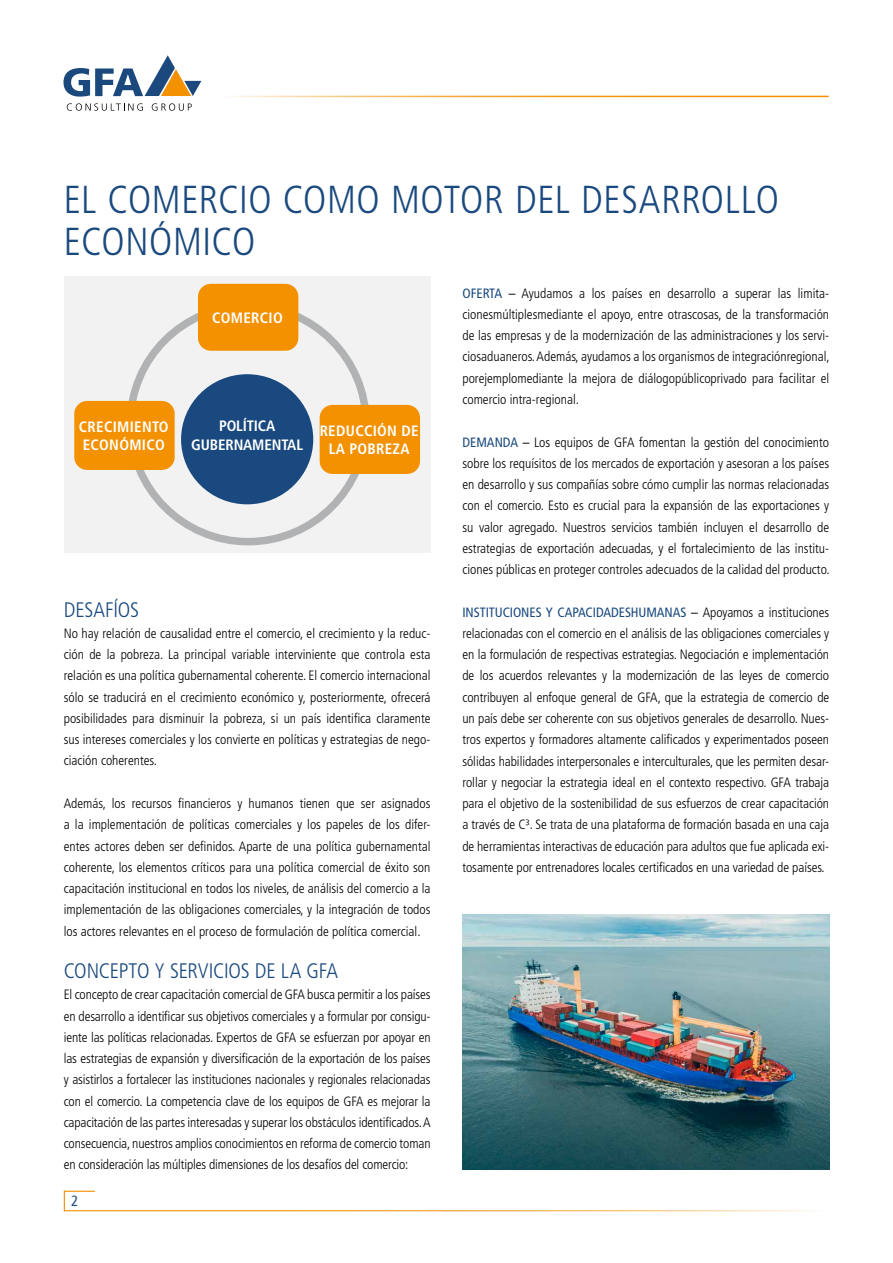
<style>
.page{position:relative;width:893px;height:1263px;background:#fff}
.page>*{position:absolute;margin:0;border:0;box-sizing:border-box;transform-origin:0 0}
.t1{font:300 condensed 39px/42.5px "Frutiger LT Std";letter-spacing:.015em;color:#19497e}
.t2{font:300 condensed 21px "Frutiger LT Std";letter-spacing:-.01em;color:#19497e}
.t3{font:700 condensed 15px/18.3px "Frutiger LT Std";letter-spacing:.02em;color:#fff}
.t4{font:700 condensed 15px/19.4px "Frutiger LT Std";letter-spacing:-.01em;color:#fff;text-align:center}
.t5{font:condensed 15px "Frutiger LT Std";color:#19497e}
.t6{font:300 condensed 13.5px/21.3px "Frutiger LT Std";color:#000;text-align:justify}
.s1{font-weight:400;color:#19497e}
.s2{font-weight:400}
</style>
<div class="page">
<div style="left:64px;top:276px;width:367px;height:277px;background:#f2f2f2"></div>
<img style="left:462px;top:914px;width:367px;height:255px">
<div style="left:74px;top:401px;width:101px;height:69px;background:#f39100;border-radius:13px"></div>
<div style="left:320px;top:405px;width:100px;height:69px;background:#f39100;border-radius:13px"></div>
<div style="left:198px;top:284px;width:100px;height:67px;background:#f39100;border-radius:13px"></div>
<div style="left:181px;top:374px;width:132px;height:130px;background:#19497e;border-radius:50%"></div>
<hr style="left:221px;top:96px;width:608px;height:1px;background:#f39100">
<svg style="left:67px;top:103px;width:76px;height:8px"></svg>
<svg style="left:152px;top:103px;width:40px;height:8px"></svg>
<svg style="left:63px;top:55px;width:138px;height:42px"></svg>
<hr style="left:64px;top:1210px;width:765px;height:1px;background:#f39100">
<hr style="left:64px;top:1191px;width:31px;height:1px;background:#f39100">
<svg style="left:64px;top:1192px;width:1px;height:18px"></svg>
<h1 class="t1" style="left:64px;top:178px;width:717px">EL COMERCIO COMO MOTOR DEL DESARROLLO<br>ECONÓMICO</h1>
<p class="t3" style="left:212px;top:308px;width:72px">COMERCIO</p>
<p class="t4" style="left:191px;top:416px;width:113px">POLÍTICA<br>GUBERNAMENTAL</p>
<p class="t3" style="left:79px;top:417px;width:91px">CRECIMIENTO<br>ECONÓMICO</p>
<p class="t3" style="left:320px;top:421px;width:100px;text-align:center">REDUCCIÓN DE<br>LA POBREZA</p>
<h2 class="t2" style="left:64px;top:597px;width:77px">DESAFÍOS</h2>
<p class="t6" style="left:64px;top:623px;width:368px">No hay relación de causalidad entre el comercio, el crecimiento y la reduc&shy;ción de la pobreza. La principal variable interviniente que controla esta relación es una política gubernamental coherente. El comercio internacional sólo se traducirá en el crecimiento económico y, posteriormente, ofrecerá posibilidades para disminuir la pobreza, si un país identifica claramente sus intereses comerciales y los convierte en políticas y estrategias de nego&shy;ciación coherentes.</p>
<p class="t6" style="left:64px;top:793px;width:368px">Además, los recursos financieros y humanos tienen que ser asignados a la implementación de políticas comerciales y los papeles de los difer&shy;entes actores deben ser definidos. Aparte de una política gubernamental coherente, los elementos críticos para una política comercial de éxito son capacitación institucional en todos los niveles, de análisis del comercio a la implementación de las obligaciones comerciales, y la integración de todos los actores relevantes en el proceso de formulación de política comercial.</p>
<h2 class="t2" style="left:64px;top:959px;width:276px">CONCEPTO Y SERVICIOS DE LA GFA</h2>
<p class="t6" style="left:64px;top:984px;width:368px">El concepto de crear capacitación comercial de GFA busca permitir a los países en desarrollo a identificar sus objetivos comerciales y a formular por consigu&shy;iente las políticas relacionadas. Expertos de GFA se esfuerzan por apoyar en las estrategias de expansión y diversificación de la exportación de los países y asistirlos a fortalecer las instituciones nacionales y regionales relacionadas con el comercio. La competencia clave de los equipos de GFA es mejorar la capacitación de las partes interesadas y superar los obstáculos identificados. A consecuencia, nuestros amplios conocimientos en reforma de comercio toman en consideración las múltiples dimensiones de los desafíos del comercio:</p>
<p class="t5" style="left:71px;top:1192px;width:9px">2</p>
<p class="t6" style="left:462px;top:283px;width:369px"><span class="s1">OFERTA</span> <span class="s2">–</span> Ayudamos a los países en desarrollo a superar las limita&shy;cionesmúltiplesmediante el apoyo, entre otrascosas, de la transformación de las empresas y de la modernización de las administraciones y los servi&shy;ciosaduaneros. Además, ayudamos a los organismos de integraciónregional, porejemplomediante la mejora de diálogopúblicoprivado para facilitar el comercio intra-regional.</p>
<p class="t6" style="left:462px;top:431px;width:369px"><span class="s1">DEMANDA</span> <span class="s2">–</span> Los equipos de GFA fomentan la gestión del conocimiento sobre los requísitos de los mercados de exportación y asesoran a los países en desarrollo y sus compañías sobre cómo cumplir las normas relacionadas con el comercio. Esto es crucial para la expansión de las exportaciones y su valor agregado. Nuestros servicios también incluyen el desarrollo de estrategias de exportación adecuadas, y el fortalecimiento de las institu&shy;ciones públicas en proteger controles adecuados de la calidad del producto.</p>
<p class="t6" style="left:462px;top:601px;width:368px"><span class="s1">INSTITUCIONES Y CAPACIDADESHUMANAS</span> <span class="s2">–</span> Apoyamos a instituciones relacionadas con el comercio en el análisis de las obligaciones comerciales y en la formulación de respectivas estrategias. Negociación e implementación de los acuerdos relevantes y la modernización de las leyes de comercio contribuyen al enfoque general de GFA, que la estrategia de comercio de un país debe ser coherente con sus objetivos generales de desarrollo. Nues&shy;tros expertos y formadores altamente calificados y experimentados poseen sólidas habilidades interpersonales e interculturales, que les permiten desar&shy;rollar y negociar la estrategia ideal en el contexto respectivo. GFA trabaja para el objetivo de la sostenibilidad de sus esfuerzos de crear capacitación a través de C³. Se trata de una plataforma de formación basada en una caja de herramientas interactivas de educación para adultos que fue aplicada exi&shy;tosamente por entrenadores locales certificados en una variedad de países.</p>
</div>
